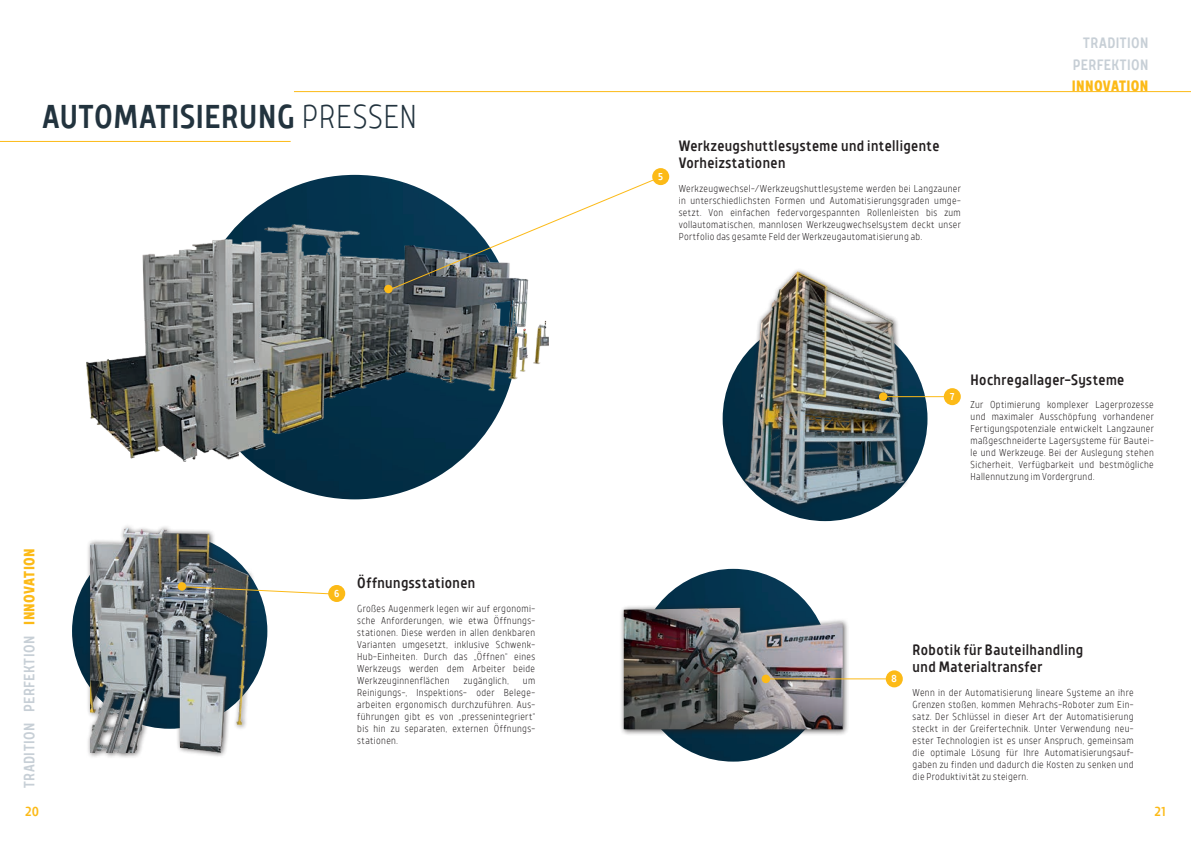
<style>
.page{position:relative;width:1191px;height:842px;background:#fff}
.page>*{position:absolute;margin:0;border:0;box-sizing:border-box;transform-origin:0 0}
.t1{font:500 33px "TT Teds";letter-spacing:.02em;color:#22333e}
.t2{font:500 15px/17px "TT Teds";letter-spacing:.025em;color:#231f20}
.t3{font:500 15px/21.3px "TT Teds";letter-spacing:.025em;color:#c7cfd6;text-align:right}
.t4{font:700 15px "TT Teds";letter-spacing:.025em;color:#fcba17}
.t5{font:500 13px "TT Teds";color:#fcba17}
.t6{font:300 10px/12px "TT Teds";letter-spacing:.035em;color:#231f20;text-align:justify}
.t7{font:500 10px "TT Teds";color:#fff}
.s1{font-weight:300}
.s2{font-weight:700;color:#fcba17}
</style>
<div class="page">
<div style="left:192px;top:175px;width:325px;height:324px;background:#033049;border-radius:162px"></div>
<img style="left:722px;top:316px;width:205px;height:205px;border-radius:102px">
<img style="left:735px;top:269px;width:183px;height:253px">
<hr style="left:887px;top:396px;width:66px;height:1px;background:#fcba17">
<div style="left:879px;top:392px;width:8px;height:9px;background:#fcba17;border-radius:50%"></div>
<div style="left:943px;top:388px;width:17px;height:17px;background:#fcba17;border-radius:50%"></div>
<img style="left:72px;top:533px;width:195px;height:196px;border-radius:98px">
<div style="left:86px;top:523px;width:168px;height:235px;background:#231f20;opacity:.75"></div>
<img style="left:91px;top:528px;width:157px;height:224px">
<svg style="left:180px;top:586px;width:152px;height:9px"></svg>
<div style="left:178px;top:582px;width:8px;height:9px;background:#fcba17;border-radius:50%"></div>
<div style="left:328px;top:585px;width:17px;height:17px;background:#fcba17;border-radius:50%"></div>
<img style="left:637px;top:569px;width:192px;height:193px;border-radius:96px">
<div style="left:619px;top:603px;width:230px;height:133px;background:#231f20;opacity:.75"></div>
<img style="left:624px;top:606px;width:218px;height:123px">
<hr style="left:765px;top:678px;width:136px;height:1px;background:#fcba17">
<div style="left:761px;top:675px;width:9px;height:8px;background:#fcba17;border-radius:50%"></div>
<div style="left:885px;top:670px;width:17px;height:17px;background:#fcba17;border-radius:50%"></div>
<hr style="left:294px;top:91px;width:897px;height:1px;background:#fcba17">
<hr style="left:0;top:141px;width:291px;height:1px;background:#fcba17">
<img style="left:87px;top:225px;width:462px;height:236px">
<svg style="left:387px;top:178px;width:275px;height:113px"></svg>
<div style="left:652px;top:168px;width:17px;height:17px;background:#fcba17;border-radius:50%"></div>
<div style="left:384px;top:285px;width:8px;height:8px;background:#fcba17;border-radius:50%"></div>
<h1 class="t1" style="left:43px;top:95px;width:376px">AUTOMATISIERUNG <span class="s1">PRESSEN</span></h1>
<h2 class="t3" style="left:19px;top:788px;width:241px;rotate:-90deg">TRADITION PERFEKTION <span class="s2">INNOVATION</span></h2>
<p class="t7" style="left:334px;top:587px;width:7px">6</p>
<h2 class="t2" style="left:357px;top:575px;width:120px">Öffnungsstationen</h2>
<p class="t6" style="left:357px;top:603px;width:179px">Großes Augenmerk legen wir auf ergonomi&shy;sche Anforderungen, wie etwa Öffnungs&shy;stationen. Diese werden in allen denkbaren Varianten umgesetzt, inklusive Schwenk-Hub-Einheiten. Durch das „Öffnen“ eines Werkzeugs werden dem Arbeiter beide Werkzeuginnenflächen</p>
<p class="t6" style="left:464px;top:675px;width:46px">zugänglich,</p>
<p class="t6" style="left:357px;top:675px;width:179px;text-indent:166px">um Reinigungs-, Inspektions- oder Belege&shy;arbeiten ergonomisch durchzuführen. Aus&shy;führungen gibt es von „pressenintegriert“ bis hin zu separaten, externen Öffnungs&shy;stationen.</p>
<p class="t7" style="left:658px;top:170px;width:6px">5</p>
<h2 class="t2" style="left:678px;top:138px;width:262px">Werkzeugshuttlesysteme und intelligente<br>Vorheizstationen</h2>
<p class="t6" style="left:678px;top:183px;width:284px">Werkzeugwechsel-/Werkzeugshuttlesysteme werden bei Langzauner in unterschiedlichsten Formen und Automatisierungsgraden umge&shy;setzt. Von einfachen federvorgespannten Rollenleisten bis zum vollautomatischen, mannlosen Werkzeugwechselsystem deckt unser Portfolio das gesamte Feld der Werkzeugautomatisierung ab.</p>
<h2 class="t3" style="left:1072px;top:33px;width:77px">TRADITION<br>PERFEKTION</h2>
<h2 class="t4" style="left:1071px;top:76px;width:78px">INNOVATION</h2>
<p class="t7" style="left:950px;top:390px;width:6px">7</p>
<h2 class="t2" style="left:970px;top:371px;width:155px">Hochregallager-Systeme</h2>
<p class="t6" style="left:970px;top:399px;width:185px">Zur Optimierung komplexer Lagerprozesse und maximaler Ausschöpfung vorhandener Fertigungspotenziale entwickelt Langzauner maßgeschneiderte Lagersysteme für Bautei&shy;le und Werkzeuge. Bei der Auslegung stehen Sicherheit, Verfügbarkeit und bestmögliche Hallennutzung im Vordergrund.</p>
<p class="t7" style="left:891px;top:673px;width:7px">8</p>
<h2 class="t2" style="left:912px;top:642px;width:172px">Robotik für Bauteilhandling und Materialtransfer</h2>
<p class="t6" style="left:912px;top:687px;width:222px">Wenn in der Automatisierung lineare Systeme an ihre Grenzen stoßen, kommen Mehrachs-Roboter zum Ein&shy;satz. Der Schlüssel in dieser Art der Automatisierung steckt in der Greifertechnik. Unter Verwendung neu&shy;ester Technologien ist es unser Anspruch, gemeinsam die optimale Lösung für Ihre Automatisierungsauf&shy;gaben zu finden und dadurch die Kosten zu senken und die Produktivität zu steigern.</p>
<h3 class="t5" style="left:26px;top:803px;width:15px">20</h3>
<h3 class="t5" style="left:1154px;top:803px;width:12px">21</h3>
</div>
